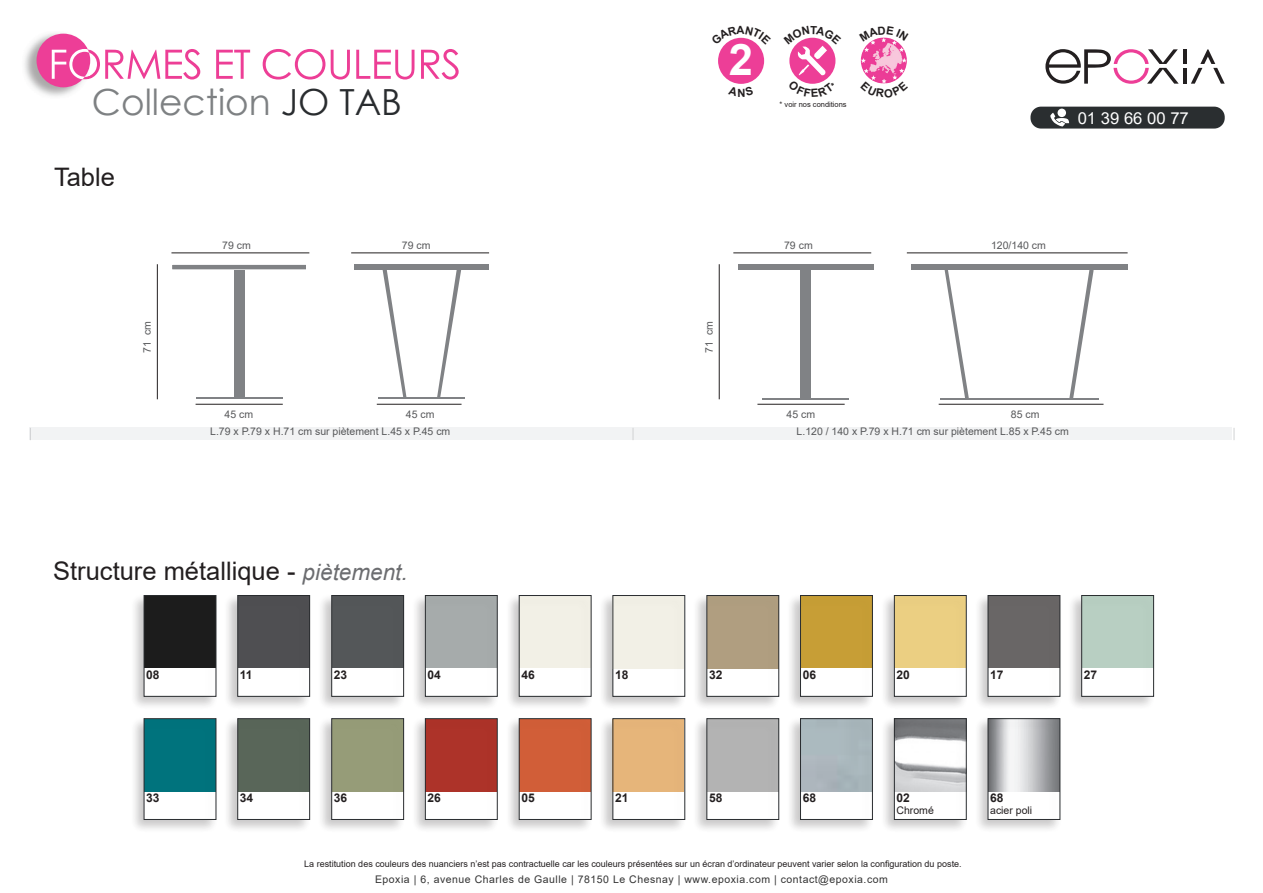
<style>
.page{position:relative;width:1263px;height:893px;background:#fff}
.page>*{position:absolute;margin:0;border:0;box-sizing:border-box;transform-origin:0 0}
.t1{font:700 43.5px "Arial";color:#fff}
.t2{font:36px "Century Gothic";color:#7e8183}
.t3{font:25.5px "Arial";color:#231f20}
.t4{font:16.5px "Arial";color:#fff}
.t5{font:700 12px "Arial";color:#231f20}
.t6{font:10.5px "Arial";color:#57585a}
.t7{font:10.5px "Arial";letter-spacing:.05em;color:#333}
.t8{font:10.5px "Arial";color:#231f20}
.t9{font:9px "Arial";color:#231f20}
.t10{font:7.5px "Arial";color:#231f20}
.s1{color:#292c2f}
.s2{font-style:italic;font-size:22.5px;color:#6c6d70}
</style>
<div class="page">
<svg style="left:216px;top:50px;width:34px;height:29px"></svg>
<svg style="left:263px;top:49px;width:62px;height:31px"></svg>
<svg style="left:331px;top:50px;width:19px;height:30px"></svg>
<svg style="left:356px;top:50px;width:58px;height:30px"></svg>
<svg style="left:421px;top:49px;width:38px;height:31px"></svg>
<img style="left:24px;top:33px;width:64px;height:63px">
<div style="left:37px;top:34px;width:53px;height:53px;background:#ed3e97;border-radius:50%"></div>
<svg style="left:52px;top:49px;width:148px;height:31px"></svg>
<div style="left:172px;top:264px;width:134px;height:6px;background:#808285"></div>
<div style="left:171px;top:264px;width:136px;height:6px;border:1px solid #fff"></div>
<div style="left:234px;top:270px;width:10px;height:127px;background:#808285"></div>
<svg style="left:382px;top:270px;width:24px;height:127px"></svg>
<svg style="left:437px;top:270px;width:24px;height:127px"></svg>
<div style="left:354px;top:264px;width:135px;height:6px;background:#808285"></div>
<hr style="left:196px;top:397px;width:86px;height:2px;background:#808285">
<hr style="left:379px;top:397px;width:86px;height:2px;background:#808285">
<svg style="left:1069px;top:270px;width:25px;height:128px"></svg>
<div style="left:911px;top:265px;width:216px;height:5px;background:#808285"></div>
<div style="left:738px;top:265px;width:135px;height:5px;background:#808285"></div>
<hr style="left:940px;top:398px;width:158px;height:2px;background:#808285">
<hr style="left:762px;top:398px;width:87px;height:2px;background:#808285">
<div style="left:800px;top:270px;width:11px;height:128px;background:#808285"></div>
<svg style="left:945px;top:270px;width:24px;height:128px"></svg>
<div style="left:30px;top:428px;width:1202px;height:12px;background:#f2f3f4"></div>
<svg style="left:632px;top:428px;width:1px;height:12px"></svg>
<svg style="left:1233px;top:428px;width:1px;height:12px"></svg>
<svg style="left:30px;top:428px;width:1px;height:12px"></svg>
<svg style="left:1191px;top:49px;width:34px;height:35px"></svg>
<hr style="left:1183px;top:68px;width:4px;height:16px;background:#231f20">
<hr style="left:1183px;top:49px;width:4px;height:15px;background:#231f20">
<svg style="left:1045px;top:49px;width:134px;height:35px"></svg>
<div style="left:1030px;top:107px;width:195px;height:22px;background:#2a2e30;border-radius:10px"></div>
<div style="left:1057px;top:109px;width:9px;height:8px;background:#fff;border-radius:50%"></div>
<svg style="left:1050px;top:113px;width:19px;height:14px"></svg>
<img style="left:861px;top:37px;width:46px;height:47px;border-radius:23px">
<div style="left:718px;top:38px;width:46px;height:46px;background:#ed3e97;border-radius:50%"></div>
<hr style="left:196px;top:404px;width:87px;height:1px;background:#231f20">
<hr style="left:757px;top:404px;width:88px;height:1px;background:#231f20">
<hr style="left:377px;top:404px;width:84px;height:1px;background:#231f20">
<hr style="left:939px;top:404px;width:164px;height:1px;background:#231f20">
<hr style="left:171px;top:252px;width:138px;height:1px;background:#231f20">
<hr style="left:351px;top:252px;width:138px;height:1px;background:#231f20">
<hr style="left:733px;top:252px;width:138px;height:1px;background:#231f20">
<hr style="left:907px;top:252px;width:220px;height:1px;background:#231f20">
<hr style="left:157px;top:264px;width:1px;height:135px;background:#231f20">
<hr style="left:719px;top:264px;width:1px;height:135px;background:#231f20">
<div style="left:130px;top:593px;width:88px;height:118px;background:#231f20;opacity:.25"></div>
<div style="left:144px;top:595px;width:72px;height:101px;border:1px solid #292c2f"></div>
<div style="left:130px;top:716px;width:88px;height:118px;background:#231f20;opacity:.25"></div>
<div style="left:144px;top:718px;width:72px;height:102px;border:1px solid #292c2f"></div>
<div style="left:505px;top:593px;width:88px;height:118px;background:#231f20;opacity:.25"></div>
<div style="left:519px;top:595px;width:72px;height:101px;border:1px solid #292c2f"></div>
<div style="left:505px;top:716px;width:88px;height:118px;background:#231f20;opacity:.25"></div>
<div style="left:519px;top:718px;width:72px;height:102px;border:1px solid #292c2f"></div>
<div style="left:317px;top:593px;width:89px;height:118px;background:#231f20;opacity:.25"></div>
<div style="left:331px;top:595px;width:73px;height:101px;border:1px solid #292c2f"></div>
<div style="left:317px;top:716px;width:89px;height:118px;background:#231f20;opacity:.25"></div>
<div style="left:331px;top:718px;width:73px;height:102px;border:1px solid #292c2f"></div>
<div style="left:880px;top:593px;width:88px;height:118px;background:#231f20;opacity:.25"></div>
<div style="left:894px;top:595px;width:72px;height:101px;border:1px solid #292c2f"></div>
<div style="left:880px;top:716px;width:88px;height:118px;background:#231f20;opacity:.25"></div>
<div style="left:894px;top:718px;width:72px;height:102px;border:1px solid #292c2f"></div>
<div style="left:692px;top:593px;width:89px;height:118px;background:#231f20;opacity:.25"></div>
<div style="left:707px;top:595px;width:72px;height:101px;border:1px solid #292c2f"></div>
<div style="left:692px;top:716px;width:89px;height:118px;background:#231f20;opacity:.25"></div>
<div style="left:707px;top:718px;width:72px;height:102px;border:1px solid #292c2f"></div>
<div style="left:223px;top:593px;width:89px;height:118px;background:#231f20;opacity:.25"></div>
<div style="left:238px;top:595px;width:72px;height:101px;border:1px solid #292c2f"></div>
<div style="left:223px;top:716px;width:89px;height:118px;background:#231f20;opacity:.25"></div>
<div style="left:238px;top:718px;width:72px;height:102px;border:1px solid #292c2f"></div>
<div style="left:598px;top:593px;width:89px;height:118px;background:#231f20;opacity:.25"></div>
<div style="left:598px;top:716px;width:89px;height:118px;background:#231f20;opacity:.25"></div>
<div style="left:613px;top:718px;width:72px;height:102px;border:1px solid #292c2f"></div>
<div style="left:411px;top:593px;width:88px;height:118px;background:#231f20;opacity:.25"></div>
<div style="left:425px;top:595px;width:72px;height:101px;border:1px solid #292c2f"></div>
<div style="left:411px;top:716px;width:88px;height:118px;background:#231f20;opacity:.25"></div>
<div style="left:425px;top:718px;width:72px;height:102px;border:1px solid #292c2f"></div>
<div style="left:973px;top:593px;width:89px;height:118px;background:#231f20;opacity:.25"></div>
<div style="left:988px;top:595px;width:72px;height:101px;border:1px solid #292c2f"></div>
<div style="left:1067px;top:593px;width:89px;height:118px;background:#231f20;opacity:.25"></div>
<div style="left:1081px;top:595px;width:73px;height:101px;border:1px solid #292c2f"></div>
<div style="left:973px;top:716px;width:89px;height:118px;background:#231f20;opacity:.25"></div>
<div style="left:988px;top:718px;width:72px;height:102px;border:1px solid #292c2f"></div>
<div style="left:786px;top:593px;width:89px;height:118px;background:#231f20;opacity:.25"></div>
<div style="left:800px;top:595px;width:73px;height:101px;border:1px solid #292c2f"></div>
<div style="left:786px;top:716px;width:89px;height:118px;background:#231f20;opacity:.25"></div>
<div style="left:800px;top:718px;width:73px;height:102px;border:1px solid #292c2f"></div>
<svg style="left:789px;top:37px;width:47px;height:47px"></svg>
<svg style="left:862px;top:37px;width:43px;height:15px"></svg>
<svg style="left:862px;top:69px;width:43px;height:15px"></svg>
<svg style="left:724px;top:37px;width:34px;height:8px"></svg>
<h2 class="t2" style="left:92px;top:76px;width:312px">Collection <span class="s1">JO TAB</span></h2>
<h3 class="t3" style="left:54px;top:159px;width:62px">Table</h3>
<h1 class="t1" style="left:729px;top:30px;width:26px">2</h1>
<p class="t10" style="left:779px;top:99px;width:69px">* voir nos conditions</p>
<p class="t6" style="left:222px;top:238px;width:30px">79 cm</p>
<p class="t6" style="left:402px;top:238px;width:30px">79 cm</p>
<p class="t6" style="left:784px;top:238px;width:30px">79 cm</p>
<p class="t6" style="left:991px;top:238px;width:56px">120/140 cm</p>
<h3 class="t4" style="left:1078px;top:106px;width:113px">01 39 66 00 77</h3>
<p class="t6" style="left:140px;top:353px;width:33px;rotate:-90deg">71 cm</p>
<p class="t6" style="left:702px;top:353px;width:33px;rotate:-90deg">71 cm</p>
<p class="t6" style="left:225px;top:407px;width:30px">45 cm</p>
<p class="t6" style="left:406px;top:407px;width:30px">45 cm</p>
<p class="t6" style="left:786px;top:407px;width:30px">45 cm</p>
<p class="t6" style="left:1011px;top:407px;width:30px">85 cm</p>
<p class="t6" style="left:210px;top:425px;width:242px">L.79 x P.79 x H.71 cm sur piètement L.45 x P.45 cm</p>
<p class="t6" style="left:797px;top:425px;width:274px">L.120 / 140 x P.79 x H.71 cm sur piètement L.85 x P.45 cm</p>
<h3 class="t3" style="left:53px;top:553px;width:356px">Structure métallique - <span class="s2">piètement.</span></h3>
<h3 class="t5" style="left:146px;top:667px;width:15px">08</h3>
<h3 class="t5" style="left:146px;top:790px;width:15px">33</h3>
<h3 class="t5" style="left:240px;top:667px;width:14px">11</h3>
<h3 class="t5" style="left:240px;top:790px;width:15px">34</h3>
<h3 class="t5" style="left:334px;top:667px;width:15px">23</h3>
<h3 class="t5" style="left:427px;top:667px;width:15px">04</h3>
<h3 class="t5" style="left:521px;top:667px;width:15px">46</h3>
<h3 class="t5" style="left:615px;top:667px;width:15px">18</h3>
<h3 class="t5" style="left:709px;top:667px;width:15px">32</h3>
<h3 class="t5" style="left:803px;top:667px;width:15px">06</h3>
<h3 class="t5" style="left:896px;top:667px;width:15px">20</h3>
<h3 class="t5" style="left:990px;top:667px;width:15px">17</h3>
<h3 class="t5" style="left:1084px;top:667px;width:15px">27</h3>
<h3 class="t5" style="left:334px;top:790px;width:15px">36</h3>
<h3 class="t5" style="left:427px;top:790px;width:15px">26</h3>
<h3 class="t5" style="left:521px;top:790px;width:15px">05</h3>
<h3 class="t5" style="left:615px;top:790px;width:15px">21</h3>
<h3 class="t5" style="left:709px;top:790px;width:15px">58</h3>
<h3 class="t5" style="left:803px;top:790px;width:15px">68</h3>
<h3 class="t5" style="left:896px;top:790px;width:15px">02</h3>
<p class="t8" style="left:896px;top:803px;width:39px">Chromé</p>
<h3 class="t5" style="left:990px;top:790px;width:15px">68</h3>
<p class="t8" style="left:990px;top:803px;width:44px">acier poli</p>
<p class="t9" style="left:304px;top:858px;width:659px">La restitution des couleurs des nuanciers n’est pas contractuelle car les couleurs présentées sur un écran d’ordinateur peuvent varier selon la configuration du poste.</p>
<p class="t7" style="left:375px;top:872px;width:514px">Epoxia | 6, avenue Charles de Gaulle | 78150 Le Chesnay | www.epoxia.com | contact@epoxia.com</p>
</div>
